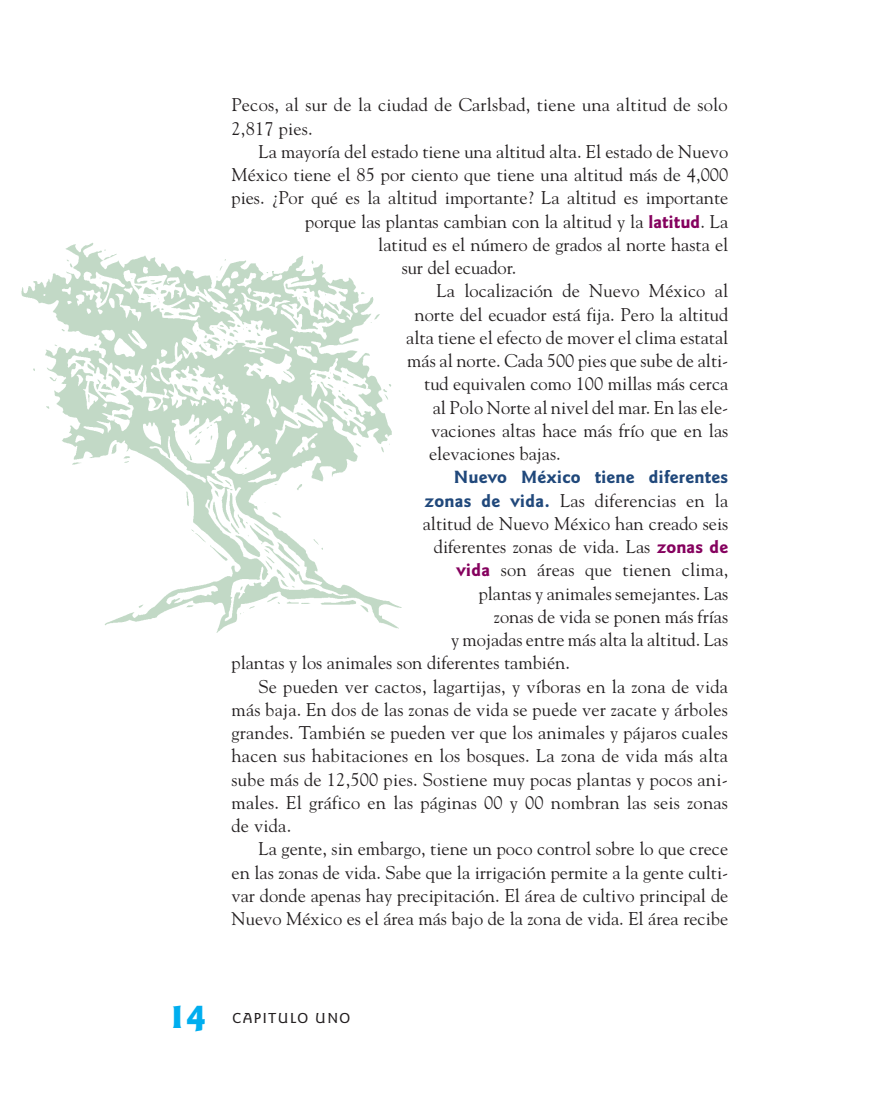
<style>
.page{position:relative;width:892px;height:1117px;background:#fff}
.page>*{position:absolute;margin:0;border:0;box-sizing:border-box;transform-origin:0 0}
.t1{font:900 36px "Goudy Sans";color:#00aeef}
.t2{font:18.3px/23.2px "Goudy";color:#231f20}
.t3{font:700 18.3px "Goudy Sans";letter-spacing:.01em;color:#20487b}
.t4{font:500 15px "Goudy Sans";letter-spacing:.095em;color:#231f20}
.s1{font-family:"Goudy Sans";font-weight:700;color:#85015e}
.s2{font-family:"Goudy Sans";font-weight:700;color:#20487b}
</style>
<div class="page">
<svg style="left:21px;top:243px;width:381px;height:390px"></svg>
<p class="t2" style="left:231px;top:95px;width:498px">Pecos, al sur de la ciudad de Carlsbad, tiene una altitud de solo<br>2,817 pies.</p>
<p class="t2" style="left:258px;top:141px;width:471px">La mayoría del estado tiene una altitud alta. El estado de Nuevo</p>
<p class="t2" style="left:231px;top:164px;width:498px">México tiene el 85 por ciento que tiene una altitud más de 4,000</p>
<p class="t2" style="left:231px;top:188px;width:498px">pies. ¿Por qué es la altitud importante? La altitud es importante</p>
<p class="t2" style="left:305px;top:211px;width:424px">porque las plantas cambian con la altitud y la <span class="s1">latitud</span>. La</p>
<p class="t2" style="left:378px;top:234px;width:351px">latitud es el número de grados al norte hasta el</p>
<p class="t2" style="left:401px;top:257px;width:116px">sur del ecuador.</p>
<p class="t2" style="left:436px;top:281px;width:293px">La localización de Nuevo México al</p>
<p class="t2" style="left:414px;top:304px;width:315px">norte del ecuador está fija. Pero la altitud</p>
<p class="t2" style="left:406px;top:327px;width:323px">alta tiene el efecto de mover el clima estatal</p>
<p class="t2" style="left:407px;top:350px;width:322px">más al norte. Cada 500 pies que sube de alti-</p>
<p class="t2" style="left:424px;top:374px;width:305px">tud equivalen como 100 millas más cerca</p>
<p class="t2" style="left:433px;top:397px;width:297px">al Polo Norte al nivel del mar. En las ele-</p>
<p class="t2" style="left:431px;top:420px;width:298px">vaciones altas hace más frío que en las</p>
<p class="t2" style="left:429px;top:443px;width:133px">elevaciones bajas.</p>
<p class="t3" style="left:454px;top:470px;width:276px">Nuevo México tiene diferentes</p>
<p class="t2" style="left:424px;top:490px;width:305px"><span class="s2">zonas de vida.</span> Las diferencias en la</p>
<p class="t2" style="left:423px;top:513px;width:307px">altitud de Nuevo México han creado seis</p>
<p class="t2" style="left:434px;top:536px;width:296px">diferentes zonas de vida. Las <span class="s1">zonas de</span></p>
<p class="t2" style="left:456px;top:560px;width:273px"><span class="s1">vida</span> son áreas que tienen clima,</p>
<p class="t2" style="left:478px;top:583px;width:251px">plantas y animales semejantes. Las</p>
<p class="t2" style="left:494px;top:606px;width:236px">zonas de vida se ponen más frías</p>
<p class="t2" style="left:451px;top:629px;width:278px">y mojadas entre más alta la altitud. Las</p>
<p class="t2" style="left:231px;top:653px;width:340px">plantas y los animales son diferentes también.</p>
<p class="t2" style="left:258px;top:676px;width:471px">Se pueden ver cactos, lagartijas, y víboras en la zona de vida</p>
<p class="t2" style="left:231px;top:699px;width:498px">más baja. En dos de las zonas de vida se puede ver zacate y árboles</p>
<p class="t2" style="left:231px;top:722px;width:498px">grandes. También se pueden ver que los animales y pájaros cuales</p>
<p class="t2" style="left:231px;top:745px;width:498px">hacen sus habitaciones en los bosques. La zona de vida más alta</p>
<p class="t2" style="left:231px;top:769px;width:498px">sube más de 12,500 pies. Sostiene muy pocas plantas y pocos ani-</p>
<p class="t2" style="left:231px;top:792px;width:498px">males. El gráfico en las páginas 00 y 00 nombran las seis zonas</p>
<p class="t2" style="left:231px;top:815px;width:61px">de vida.</p>
<p class="t2" style="left:258px;top:838px;width:471px">La gente, sin embargo, tiene un poco control sobre lo que crece</p>
<p class="t2" style="left:231px;top:862px;width:498px">en las zonas de vida. Sabe que la irrigación permite a la gente culti-</p>
<p class="t2" style="left:231px;top:885px;width:498px">var donde apenas hay precipitación. El área de cultivo principal de</p>
<p class="t2" style="left:231px;top:908px;width:498px">Nuevo México es el área más bajo de la zona de vida. El área recibe</p>
<h1 class="t1" style="left:167px;top:1002px;width:40px">14</h1>
<p class="t4" style="left:233px;top:1011px;width:119px">CAPITULO UNO</p>
</div>
